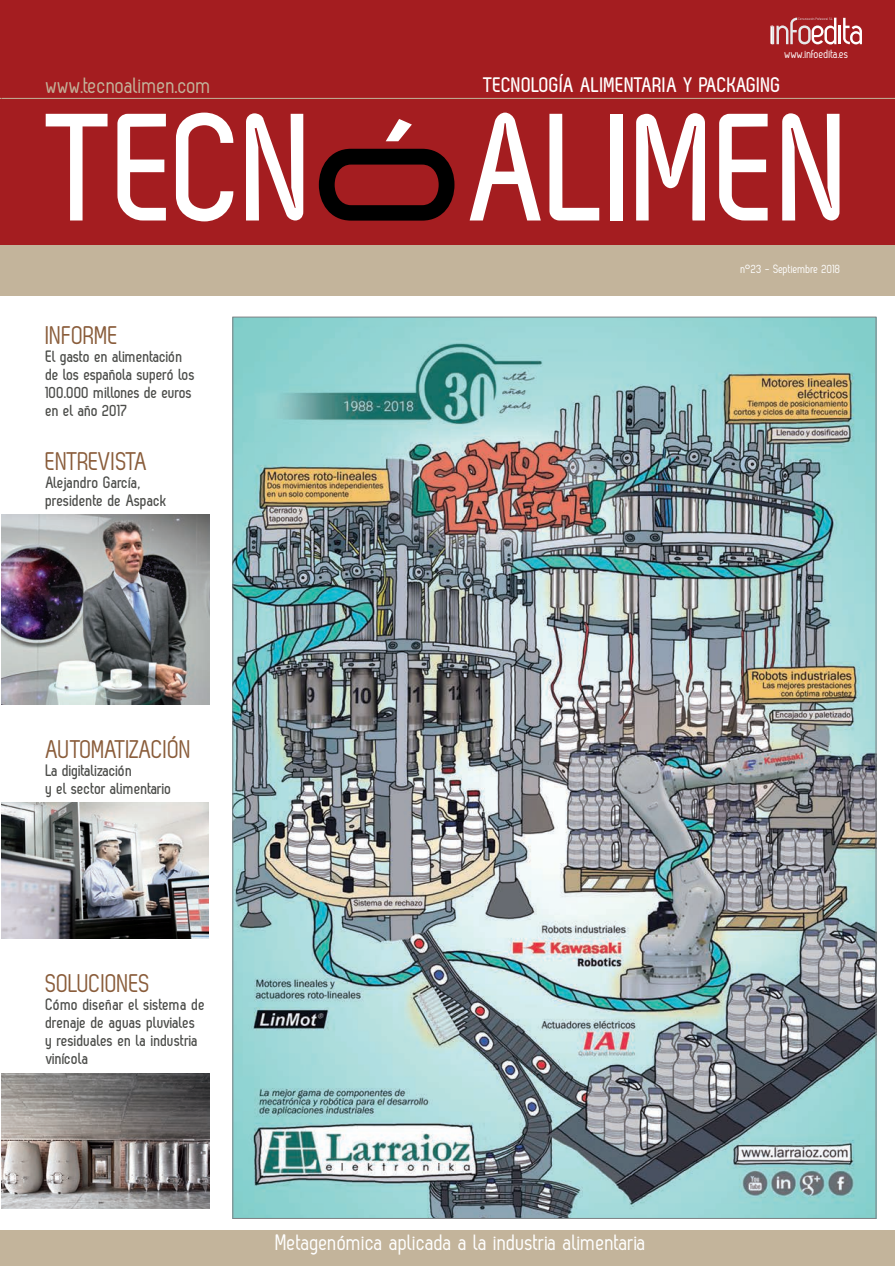
<style>
.page{position:relative;width:895px;height:1266px;background:#fff}
.page>*{position:absolute;margin:0;border:0;box-sizing:border-box;transform-origin:0 0}
.t1{font:700 152.25px "Zag";letter-spacing:-.005em;color:#fff}
.t2{font:25.5px "Zag";color:#8a5d3b}
.t3{font:25.5px "Zag";letter-spacing:-.02em;color:#8a5d3b}
.t4{font:25.5px "Zag";letter-spacing:-.045em;color:#8a5d3b}
.t5{font:22.5px "Zag";color:#fff}
.t6{font:22.5px "Zag";color:#c3b49b}
.t7{font:700 21px "Zag";letter-spacing:.01em;color:#fff}
.t8{font:700 16.5px/18px "Zag";letter-spacing:-.01em;color:#4c4d4a}
.t9{font:12px "Zag";color:#fff}
</style>
<div class="page">
<div style="left:0;top:0;width:895px;height:282px;background:#a41d20"></div>
<svg style="left:386px;top:119px;width:26px;height:22px"></svg>
<svg style="left:319px;top:149px;width:135px;height:71px"></svg>
<svg style="left:770px;top:18px;width:66px;height:26px"></svg>
<hr style="left:838px;top:26px;width:3px;height:18px;background:#fff">
<svg style="left:843px;top:18px;width:19px;height:26px"></svg>
<div style="left:2px;top:245px;width:893px;height:50px;background:#c3b49b"></div>
<div style="left:2px;top:1229px;width:893px;height:36px;background:#c3b49b"></div>
<hr style="left:2px;top:98px;width:893px;height:1px;background:#c3b49b">
<hr style="left:0;top:245px;width:2px;height:50px;background:#c3b49b">
<hr style="left:0;top:1229px;width:2px;height:36px;background:#c3b49b">
<img style="left:234px;top:318px;width:640px;height:898px">
<img style="left:2px;top:514px;width:207px;height:190px">
<img style="left:2px;top:1073px;width:207px;height:135px">
<img style="left:2px;top:802px;width:207px;height:136px">
<p class="t9" style="left:784px;top:47px;width:66px">www.infoedita.es</p>
<h3 class="t6" style="left:46px;top:73px;width:167px">www.tecnoalimen.com</h3>
<p class="t7" style="left:483px;top:74px;width:299px">Tecnología Alimentaria y Packaging</p>
<h1 class="t1" style="left:46px;top:84px;width:810px">TECN ALIMEN</h1>
<h2 class="t2" style="left:46px;top:321px;width:75px">informe</h2>
<p class="t8" style="left:46px;top:347px;width:151px">El gasto en alimentación de los española superó los<br>100.000 millones de euros en el año 2017</p>
<h2 class="t4" style="left:46px;top:447px;width:104px">Entrevista</h2>
<p class="t8" style="left:46px;top:473px;width:123px">Alejandro García, presidente de Aspack</p>
<h2 class="t3" style="left:46px;top:735px;width:147px">Automatización</h2>
<p class="t8" style="left:46px;top:761px;width:127px">La digitalización<br>y el sector alimentario</p>
<h2 class="t2" style="left:46px;top:969px;width:106px">Soluciones</h2>
<p class="t8" style="left:46px;top:995px;width:161px">Cómo diseñar el sistema de drenaje de aguas pluviales y residuales en la industria vinícola</p>
<h3 class="t5" style="left:276px;top:1229px;width:372px">Metagenómica aplicada a la industria alimentaria</h3>
<p class="t9" style="left:741px;top:262px;width:101px">n°23 - Septiembre 2018</p>
</div>
